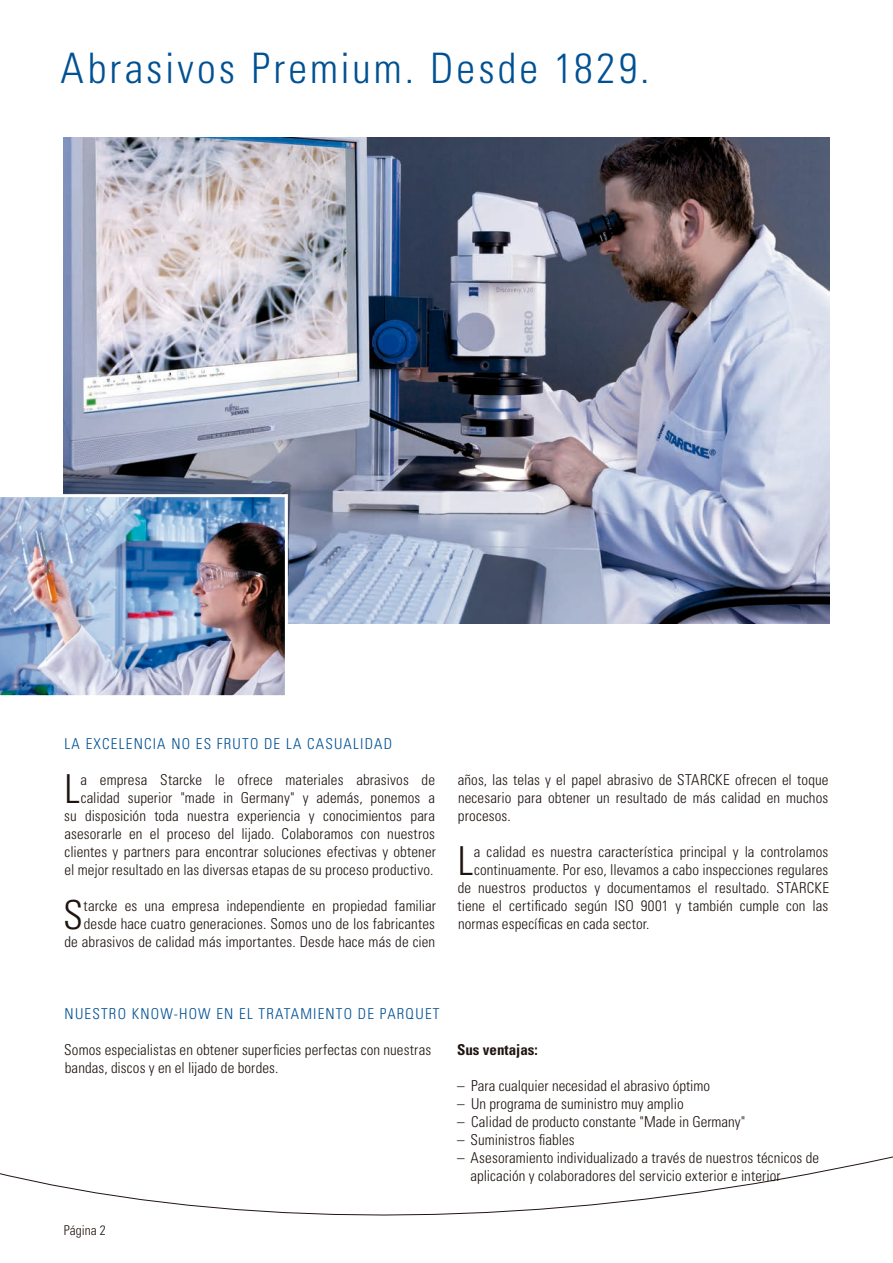
<style>
.page{position:relative;width:893px;height:1263px;background:#fff}
.page>*{position:absolute;margin:0;border:0;box-sizing:border-box;transform-origin:0 0}
.Headline{font:300 condensed 42px "Univers LT Std";letter-spacing:.075em;color:#005194}
.Fließtext{font:300 condensed 39.9px "Univers LT Std";color:#1f1410}
.Fließtext-2{font:300 condensed 15px/18px "Univers LT Std";letter-spacing:.005em;color:#1f1410;text-align:right}
.Subline{font:300 condensed 15px "Univers LT Std";letter-spacing:.08em;color:#005194}
.Fließtext-3{font:700 condensed 15px "Univers LT Std";color:#1f1410}
.Paginierung{font:300 condensed 13.5px "Univers LT Std";color:#1f1410}
</style>
<div class="page">
<img style="left:64px;top:137px;width:765px;height:486px">
<img style="left:0;top:494px;width:288px;height:202px">
<svg style="left:0;top:1156px;width:893px;height:60px"></svg>
<p class="Headline" style="left:61px;top:43px;width:590px">Abrasivos Premium. Desde 1829.</p>
<p class="Subline" style="left:65px;top:735px;width:329px">LA EXCELENCIA NO ES FRUTO DE LA CASUALIDAD</p>
<p class="Fließtext" style="left:64px;top:765px;width:17px">L</p>
<p class="Fließtext-2" style="left:64px;top:771px;width:373px">a empresa Starcke le ofrece materiales abrasivos de calidad superior "made in Germany" y además, ponemos a<br>su disposición toda nuestra experiencia y conocimientos para asesorarle en el proceso del lijado. Colaboramos con nuestros clientes y partners para encontrar soluciones efectivas y obtener el mejor resultado en las diversas etapas de su proceso productivo.</p>
<p class="Fließtext" style="left:63px;top:891px;width:21px">S</p>
<p class="Fließtext-2" style="left:65px;top:897px;width:373px">tarcke es una empresa independiente en propiedad familiar desde hace cuatro generaciones. Somos uno de los fabricantes<br>de abrasivos de calidad más importantes. Desde hace más de cien</p>
<p class="Fließtext-2" style="left:458px;top:771px;width:372px;text-align:justify">años, las telas y el papel abrasivo de STARCKE ofrecen el toque necesario para obtener un resultado de más calidad en muchos procesos.</p>
<p class="Fließtext" style="left:458px;top:837px;width:17px">L</p>
<p class="Fließtext-2" style="left:474px;top:843px;width:356px">a calidad es nuestra característica principal y la controlamos</p>
<p class="Fließtext-2" style="left:474px;top:861px;width:356px">continuamente. Por eso, llevamos a cabo inspecciones regulares</p>
<p class="Fließtext-2" style="left:458px;top:879px;width:373px">de nuestros productos y documentamos el resultado. STARCKE</p>
<p class="Fließtext-2" style="left:458px;top:897px;width:372px">tiene el certificado según ISO 9001 y también cumple con las</p>
<p class="Fließtext-2" style="left:458px;top:915px;width:193px">normas específicas en cada sector.</p>
<p class="Subline" style="left:65px;top:1005px;width:376px">NUESTRO KNOW-HOW EN EL TRATAMIENTO DE PARQUET</p>
<p class="Fließtext-2" style="left:64px;top:1041px;width:368px;text-align:left">Somos especialistas en obtener superficies perfectas con nuestras bandas, discos y en el lijado de bordes.</p>
<p class="Paginierung" style="left:64px;top:1222px;width:43px">Página 2</p>
<p class="Fließtext-3" style="left:457px;top:1041px;width:82px">Sus ventajas:</p>
<p class="Fließtext-2" style="left:457px;top:1077px;width:255px">– Para cualquier necesidad el abrasivo óptimo</p>
<p class="Fließtext-2" style="left:457px;top:1095px;width:228px">– Un programa de suministro muy amplio</p>
<p class="Fließtext-2" style="left:457px;top:1113px;width:290px">– Calidad de producto constante "Made in Germany"</p>
<p class="Fließtext-2" style="left:457px;top:1131px;width:119px">– Suministros fiables</p>
<p class="Fließtext-2" style="left:457px;top:1149px;width:363px">– Asesoramiento individualizado a través de nuestros técnicos de</p>
<p class="Fließtext-2" style="left:470px;top:1167px;width:312px">aplicación y colaboradores del servicio exterior e interior</p>
</div>
